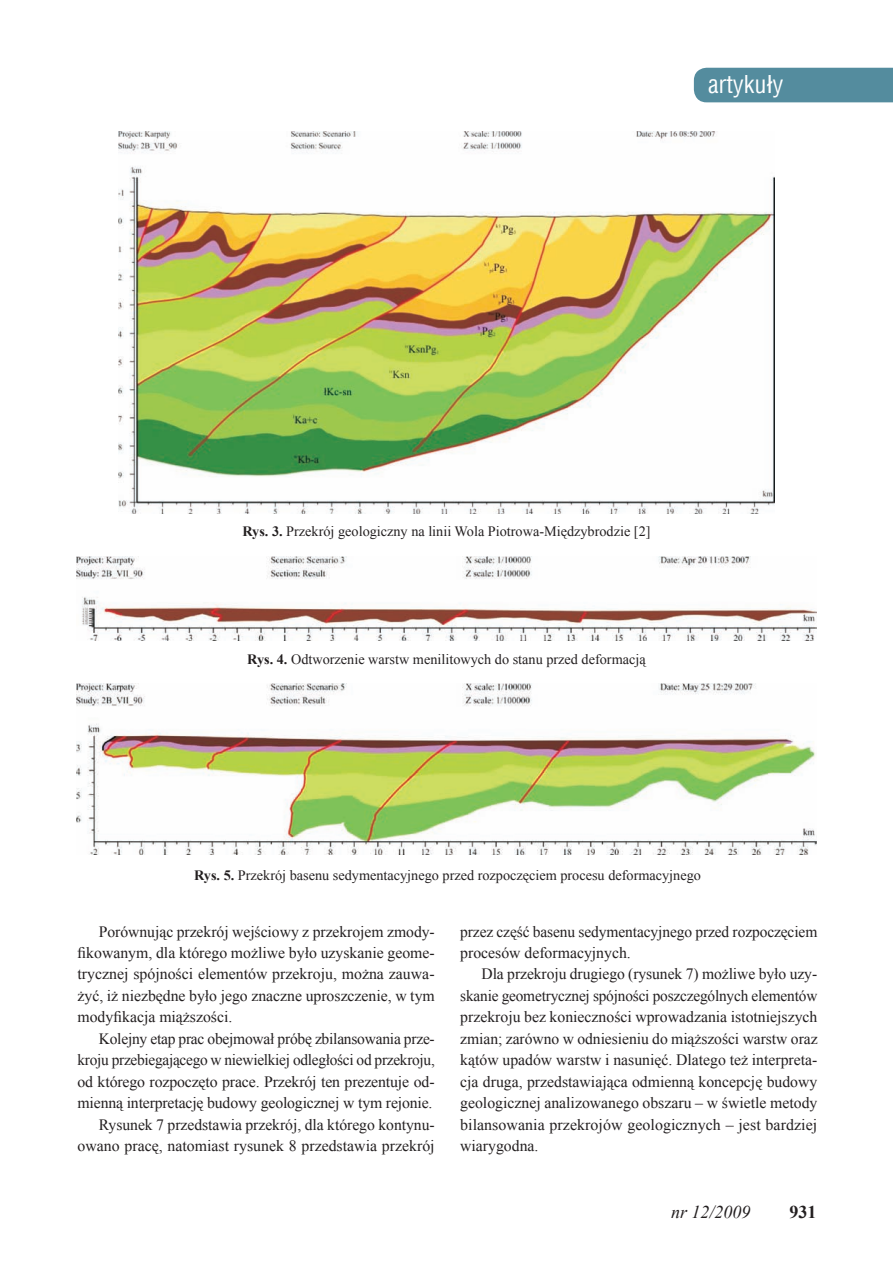
<style>
.page{position:relative;width:893px;height:1263px;background:#fff}
.page>*{position:absolute;margin:0;border:0;box-sizing:border-box;transform-origin:0 0}
.t1{font:24px "Switzerland Condensed";color:#fff}
.t2{font:italic 18px "Times New Roman";color:#231f20}
.t3{font:700 18px "Times New Roman";color:#231f20}
.t4{font:15.75px/21.5px "Times New Roman";letter-spacing:-.005em;color:#231f20;text-align:justify}
.t5{font:14.25px "Times New Roman";color:#231f20}
.s1{font-weight:700}
</style>
<div class="page">
<div style="left:694px;top:68px;width:199px;height:34px;background:#548c9e"></div>
<img style="left:118px;top:132px;width:656px;height:382px">
<img style="left:77px;top:557px;width:739px;height:84px">
<img style="left:77px;top:684px;width:739px;height:170px">
<h1 class="t1" style="left:708px;top:70px;width:77px">artykuły</h1>
<p class="t5" style="left:242px;top:522px;width:410px"><span class="s1">Rys. 3.</span> Przekrój geologiczny na linii Wola Piotrowa-Międzybrodzie [2]</p>
<p class="t5" style="left:247px;top:649px;width:400px"><span class="s1">Rys. 4.</span> Odtworzenie warstw menilitowych do stanu przed deformacją</p>
<p class="t5" style="left:194px;top:866px;width:508px"><span class="s1">Rys. 5.</span> Przekrój basenu sedymentacyjnego przed rozpoczęciem procesu deformacyjnego</p>
<p class="t4" style="left:78px;top:920px;width:359px;text-indent:21px">Porównując przekrój wejściowy z przekrojem zmody&shy;fikowanym, dla którego możliwe było uzyskanie geome&shy;trycznej spójności elementów przekroju, można zauwa&shy;żyć, iż niezbędne było jego znaczne uproszczenie, w tym modyfikacja miąższości.</p>
<p class="t4" style="left:78px;top:1027px;width:359px;text-align:right">Kolejny etap prac obejmował próbę zbilansowania prze&shy;kroju przebiegającego w niewielkiej odległości od przekroju, od którego rozpoczęto prace. Przekrój ten prezentuje od&shy;mienną interpretację budowy geologicznej w tym rejonie.<br>Rysunek 7 przedstawia przekrój, dla którego kontynu&shy;owano pracę, natomiast rysunek 8 przedstawia przekrój</p>
<p class="t4" style="left:460px;top:920px;width:359px">przez część basenu sedymentacyjnego przed rozpoczęciem procesów deformacyjnych.</p>
<p class="t4" style="left:460px;top:963px;width:359px;text-indent:21px">Dla przekroju drugiego (rysunek 7) możliwe było uzy&shy;skanie geometrycznej spójności poszczególnych elementów przekroju bez konieczności wprowadzania istotniejszych zmian; zarówno w odniesieniu do miąższości warstw oraz kątów upadów warstw i nasunięć. Dlatego też interpreta&shy;cja druga, przedstawiająca odmienną koncepcję budowy geologicznej analizowanego obszaru – w świetle metody bilansowania przekrojów geologicznych – jest bardziej wiarygodna.</p>
<p class="t2" style="left:671px;top:1200px;width:81px">nr 12/2009</p>
<p class="t3" style="left:789px;top:1199px;width:28px">931</p>
</div>
